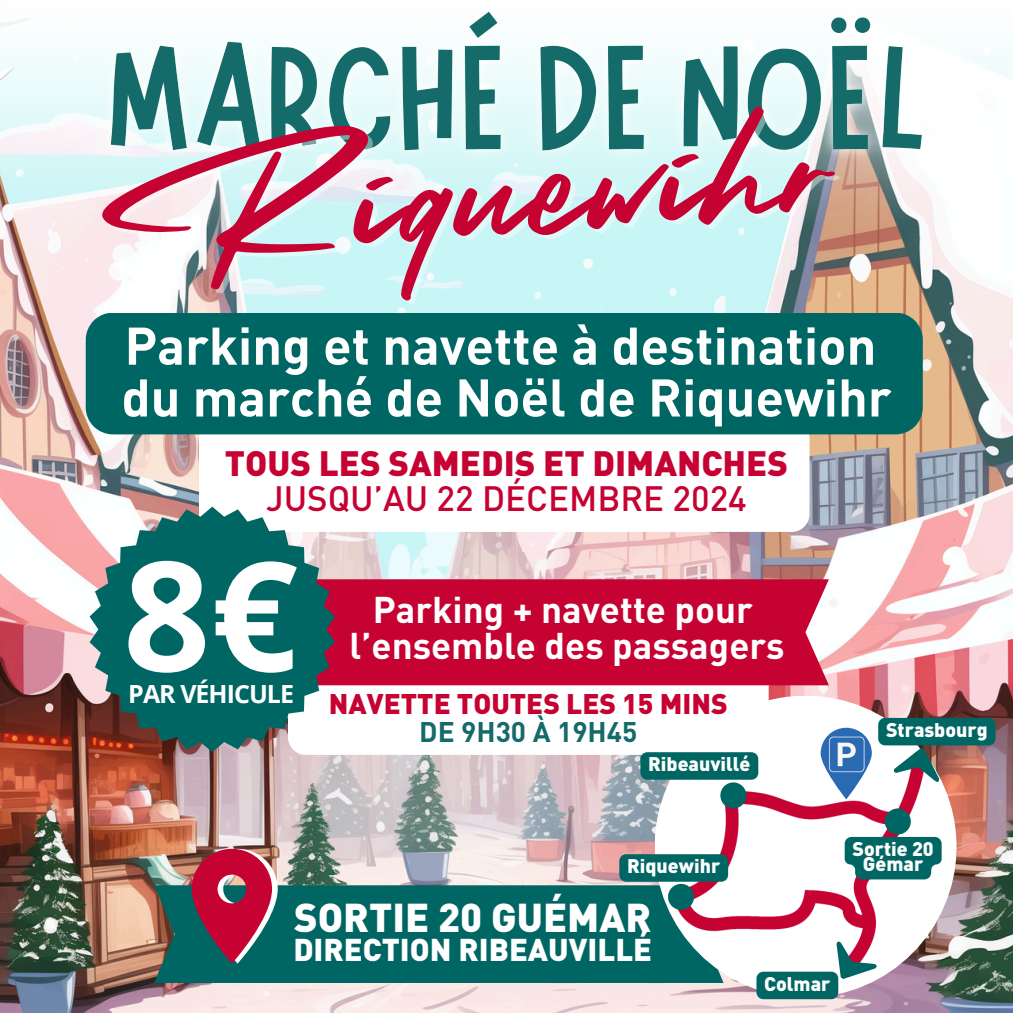
<style>
.page{position:relative;width:1013px;height:1013px;background:#fff}
.page>*{position:absolute;margin:0;border:0;box-sizing:border-box;transform-origin:0 0}
.t1{font:700 152.62px "Open Sans";color:#fff}
.t2{font:99px "Smooth Fantasy";color:#c60233}
.t3{font:700 52.12px/51.8px "FFDIN Pro";color:#fff}
.t4{font:900 39.75px "FFDIN Pro";color:#fff}
.t5{font:700 36.75px "FFDIN Pro";color:#fff}
.t6{font:900 34.75px/34.8px "FFDIN Pro";color:#c60233;text-align:center}
.t7{font:900 31.12px "FFDIN Pro";color:#fff}
.t8{font:900 28px "FFDIN Pro";color:#c60233}
.t9{font:700 28px "FFDIN Pro";color:#146b69}
.t10{font:700 25px "Open Sans";letter-spacing:-.04em;color:#fff}
.t11{font:900 19.5px "FFDIN Pro";color:#fff}
.s1{font-weight:500}
</style>
<div class="page">
<img style="left:0;top:506px;width:1012px;height:506px">
<img style="left:0;top:18px;width:1012px;height:488px">
<div style="left:154px;top:885px;width:569px;height:98px;background:#006664"></div>
<svg style="left:192px;top:848px;width:86px;height:115px;background:#953c55"></svg>
<div style="left:199px;top:420px;width:610px;height:112px;background:#fff;border-radius:18px"></div>
<div style="left:86px;top:312px;width:836px;height:122px;background:#006664"></div>
<svg style="left:288px;top:685px;width:480px;height:70px"></svg>
<div style="left:335px;top:579px;width:493px;height:106px;background:#c60233"></div>
<svg style="left:90px;top:506px;width:245px;height:246px;background:#3b7b79"></svg>
<img style="left:87px;top:11px;width:857px;height:164px">
<div style="left:654px;top:695px;width:302px;height:302px;background:#fff;border-radius:50%"></div>
<img style="left:674px;top:751px;width:251px;height:223px">
<div style="left:720px;top:782px;width:26px;height:26px;background:#006664;border-radius:50%"></div>
<div style="left:884px;top:808px;width:26px;height:26px;background:#006664;border-radius:50%"></div>
<div style="left:668px;top:883px;width:26px;height:26px;background:#006664;border-radius:50%"></div>
<div style="left:640px;top:752px;width:118px;height:27px;background:#006664"></div>
<svg style="left:878px;top:718px;width:117px;height:64px"></svg>
<svg style="left:844px;top:837px;width:97px;height:42px;background:#167271"></svg>
<div style="left:619px;top:854px;width:109px;height:27px;background:#006664"></div>
<svg style="left:820px;top:727px;width:51px;height:72px"></svg>
<svg style="left:756px;top:940px;width:121px;height:59px"></svg>
<p class="t2" style="left:91px;top:202px;width:749px;rotate:-4deg">Riquewihr</p>
<p class="t3" style="left:121px;top:325px;width:771px">Parking et navette à destination du marché de Noël de Riquewihr</p>
<p class="t6" style="left:225px;top:449px;width:564px">TOUS LES SAMEDIS ET DIMANCHES<br><span class="s1">JUSQU’AU 22 DÉCEMBRE 2024</span></p>
<h4 class="t1" style="left:123px;top:508px;width:176px">8€</h4>
<p class="t10" style="left:128px;top:676px;width:167px">PAR VÉHICULE</p>
<h3 class="t5" style="left:373px;top:594px;width:382px">Parking + navette pour</h3>
<h3 class="t5" style="left:349px;top:631px;width:436px">l’ensemble des passagers</h3>
<p class="t8" style="left:329px;top:693px;width:400px">NAVETTE TOUTES LES 15 MINS</p>
<h5 class="t9" style="left:419px;top:721px;width:219px">DE 9H30 À 19H45</h5>
<p class="t11" style="left:648px;top:756px;width:104px">Ribeauvillé</p>
<p class="t11" style="left:886px;top:722px;width:103px">Strasbourg</p>
<p class="t11" style="left:852px;top:841px;width:83px">Sortie 20</p>
<p class="t11" style="left:627px;top:858px;width:95px">Riquewihr</p>
<p class="t11" style="left:863px;top:856px;width:62px">Gémar</p>
<h2 class="t4" style="left:294px;top:901px;width:358px">SORTIE 20 GUÉMAR</h2>
<h2 class="t7" style="left:293px;top:937px;width:360px">DIRECTION RIBEAUVILLÉ</h2>
<p class="t11" style="left:764px;top:975px;width:68px">Colmar</p>
</div>
